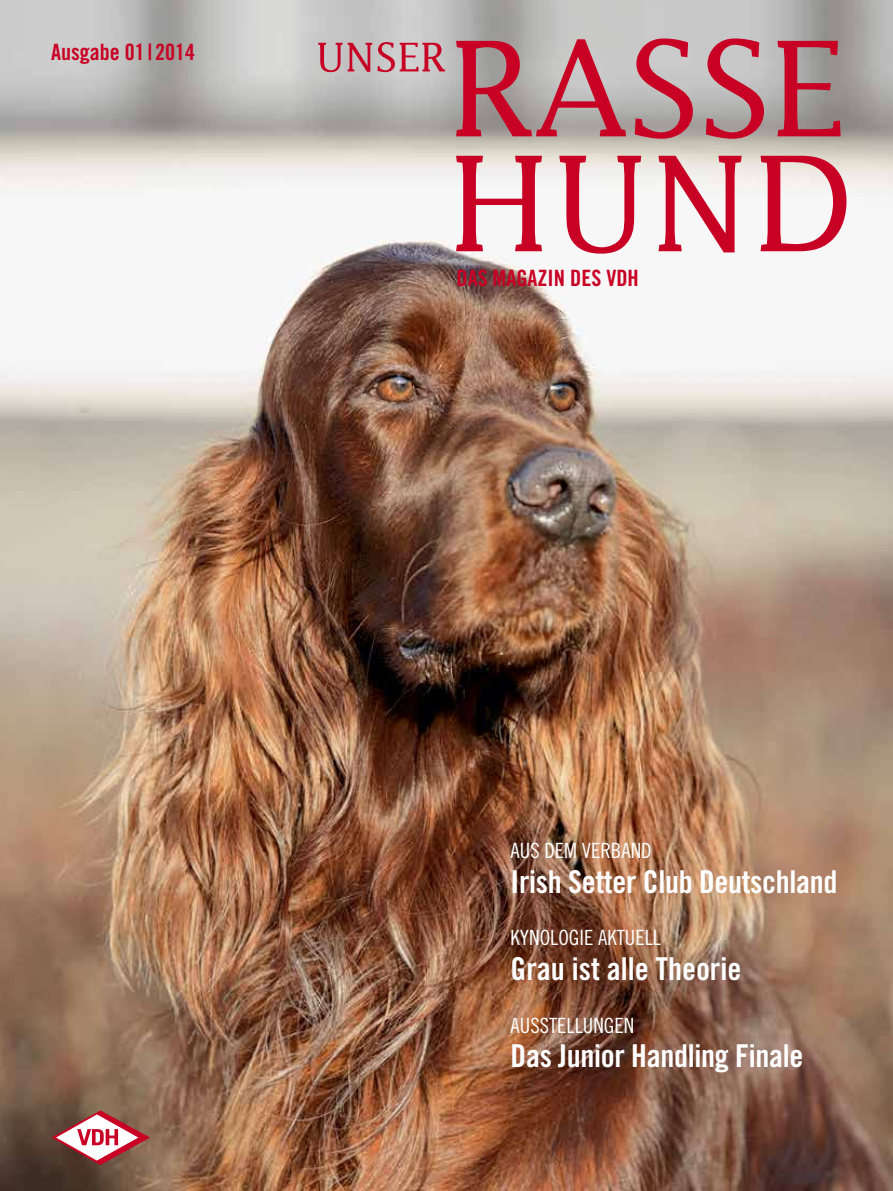
<style>
.page{position:relative;width:893px;height:1191px;background:#fff}
.page>*{position:absolute;margin:0;border:0;box-sizing:border-box;transform-origin:0 0}
.t1{font:31.5px "Trade Gothic Bold Cond Twenty";letter-spacing:-.01em;color:#fff}
.t2{font:22.5px "Trade Gothic Bold Cond Twenty";color:#c80024}
.t3{font:21px "Trade Gothic Cond Eighteen";color:#fff}
</style>
<div class="page">
<img style="left:0;top:0;width:893px;height:1191px">
<svg style="left:318px;top:42px;width:127px;height:30px;background:#c78a95"></svg>
<svg style="left:456px;top:156px;width:86px;height:95px"></svg>
<svg style="left:559px;top:156px;width:82px;height:98px"></svg>
<svg style="left:658px;top:156px;width:84px;height:96px"></svg>
<svg style="left:760px;top:156px;width:86px;height:95px"></svg>
<svg style="left:456px;top:39px;width:170px;height:97px;background:#b97781"></svg>
<svg style="left:635px;top:38px;width:58px;height:101px;background:#c07985"></svg>
<svg style="left:706px;top:38px;width:58px;height:101px;background:#bf7984"></svg>
<svg style="left:777px;top:41px;width:64px;height:95px;background:#ac636e"></svg>
<svg style="left:52px;top:1110px;width:98px;height:55px"></svg>
<p class="t2" style="left:51px;top:38px;width:146px">Ausgabe 01 | 2014</p>
<p class="t2" style="left:456px;top:264px;width:184px">Das magazin des vdh</p>
<p class="t3" style="left:511px;top:838px;width:143px">AUS DEM VERBAND</p>
<p class="t1" style="left:511px;top:862px;width:328px">Irish Setter Club Deutschland</p>
<p class="t3" style="left:511px;top:925px;width:152px">KYNOLOGIE AKTUELL</p>
<p class="t1" style="left:511px;top:949px;width:232px">Grau ist alle Theorie</p>
<p class="t3" style="left:511px;top:1012px;width:125px">AUSSTELLUNGEN</p>
<p class="t1" style="left:511px;top:1037px;width:294px">Das Junior Handling Finale</p>
</div>
